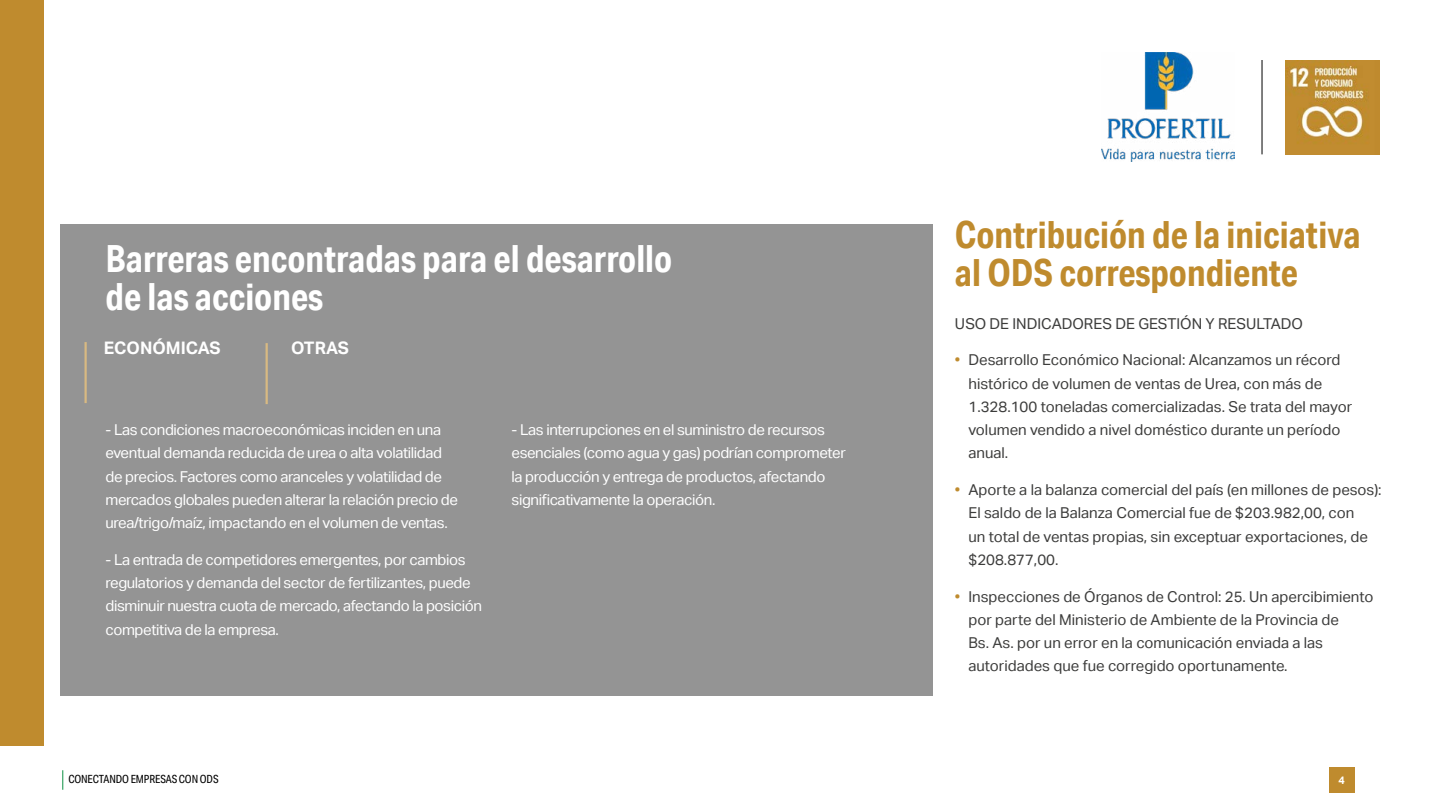
<style>
.page{position:relative;width:1440px;height:810px;background:#fff}
.page>*{position:absolute;margin:0;border:0;box-sizing:border-box;transform-origin:0 0}
.t1{font:700 37.5px/38.2px "Aktiv Grotesk Cd";color:#fff}
.t2{font:700 37.5px/38.2px "Aktiv Grotesk Cd";color:#bf8b2e}
.t3{font:700 17.25px "Aktiv Grotesk";color:#fff}
.t4{font:15px/23.2px "Aktiv Grotesk";color:#3c3c3b}
.t5{font:15px/23.2px "Aktiv Grotesk";letter-spacing:-.025em;color:#fff}
.t6{font:11.25px "Aktiv Grotesk Cd";letter-spacing:-.01em;color:#000}
.t7{font:700 10.88px "Aktiv Grotesk";color:#fff}
.s1{color:#bf8b2e}
</style>
<div class="page">
<svg style="left:62px;top:770px;width:1px;height:20px"></svg>
<div style="left:1329px;top:767px;width:25px;height:26px;background:#bf8b2e"></div>
<img style="left:1285px;top:60px;width:95px;height:95px">
<hr style="left:1262px;top:60px;width:1px;height:94px;background:#000">
<img style="left:1102px;top:53px;width:132px;height:108px">
<div style="left:0;top:0;width:44px;height:746px;background:#bf8b2e"></div>
<div style="left:60px;top:225px;width:872px;height:471px;background:#949494"></div>
<hr style="left:266px;top:343px;width:2px;height:61px;background:#d8b982">
<hr style="left:84px;top:342px;width:3px;height:61px;background:#d8b982">
<h1 class="t1" style="left:106px;top:239px;width:568px">Barreras encontradas para el desarrollo de las acciones</h1>
<p class="t3" style="left:291px;top:338px;width:60px">OTRAS</p>
<p class="t3" style="left:104px;top:338px;width:118px">ECONÓMICAS</p>
<p class="t5" style="left:106px;top:418px;width:354px">- Las condiciones macroeconómicas inciden en una eventual demanda reducida de urea o alta volatilidad de precios. Factores como aranceles y volatilidad de mercados globales pueden alterar la relación precio de urea/trigo/maíz, impactando en el volumen de ventas.</p>
<p class="t5" style="left:106px;top:548px;width:378px">- La entrada de competidores emergentes, por cambios regulatorios y demanda del sector de fertilizantes, puede disminuir nuestra cuota de mercado, afectando la posición competitiva de la empresa.</p>
<p class="t5" style="left:512px;top:418px;width:336px">- Las interrupciones en el suministro de recursos esenciales (como agua y gas) podrían comprometer la producción y entrega de productos, afectando significativamente la operación.</p>
<h1 class="t2" style="left:955px;top:215px;width:407px">Contribución de la iniciativa al ODS correspondiente</h1>
<p class="t4" style="left:955px;top:312px;width:350px">USO DE INDICADORES DE GESTIÓN Y RESULTADO</p>
<p class="t4" style="left:968px;top:349px;width:385px;text-indent:-14px"><span class="s1">•</span> Desarrollo Económico Nacional: Alcanzamos un récord histórico de volumen de ventas de Urea, con más de 1.328.100 toneladas comercializadas. Se trata del mayor volumen vendido a nivel doméstico durante un período anual.</p>
<p class="t4" style="left:968px;top:478px;width:415px;text-indent:-14px"><span class="s1">•</span> Aporte a la balanza comercial del país (en millones de pesos):<br>El saldo de la Balanza Comercial fue de $203.982,00, con<br>un total de ventas propias, sin exceptuar exportaciones, de $208.877,00.</p>
<p class="t4" style="left:968px;top:585px;width:407px;text-indent:-14px"><span class="s1">•</span> Inspecciones de Órganos de Control: 25. Un apercibimiento por parte del Ministerio de Ambiente de la Provincia de<br>Bs. As. por un error en la comunicación enviada a las autoridades que fue corregido oportunamente.</p>
<p class="t6" style="left:68px;top:773px;width:152px">CONECTANDO EMPRESAS CON ODS</p>
<p class="t7" style="left:1338px;top:774px;width:8px">4</p>
</div>
